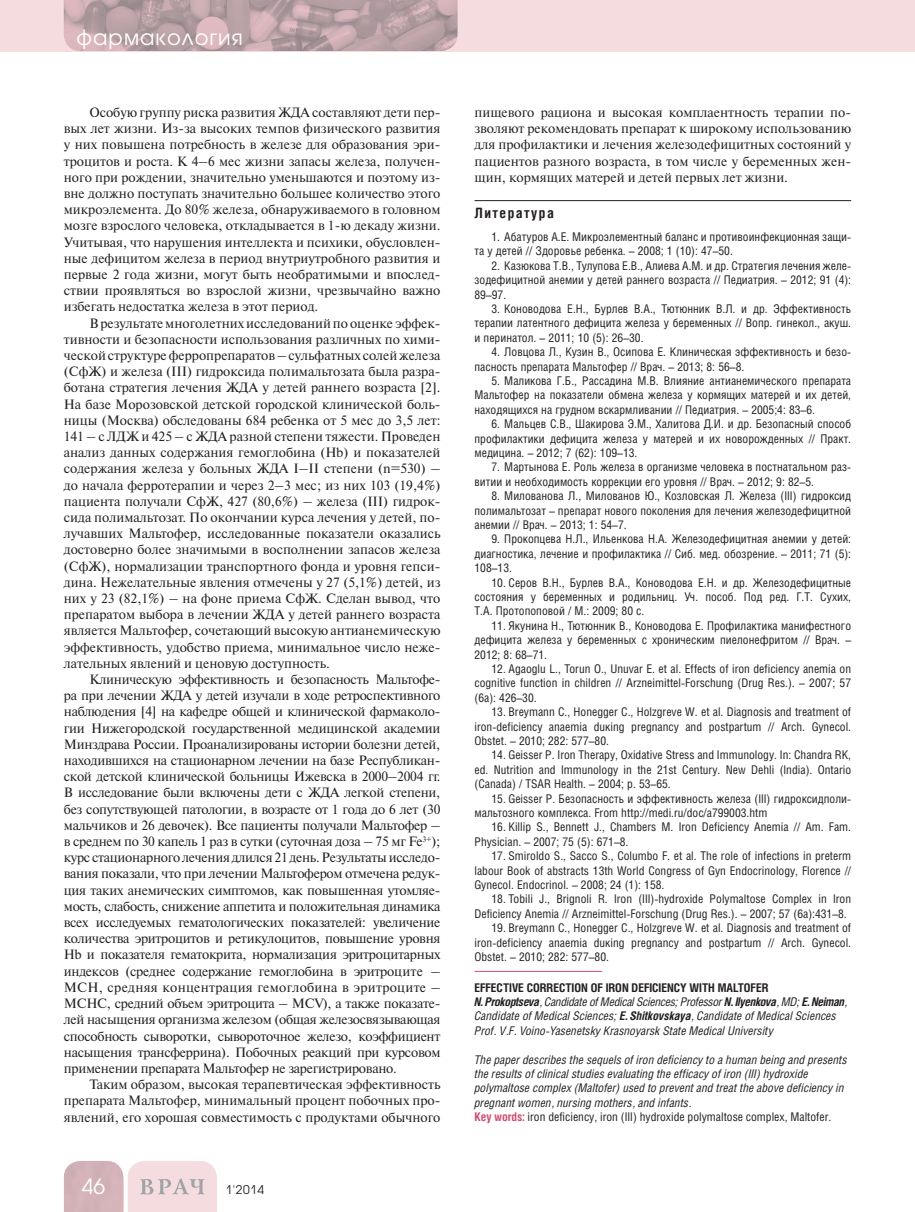
<style>
.page{position:relative;width:915px;height:1212px;background:#fff}
.page>*{position:absolute;margin:0;border:0;box-sizing:border-box;transform-origin:0 0}
.t1{font:21px "Avant Garde Gothic C";letter-spacing:.05em;color:#fff}
.t2{font:700 14.25px "Helios Cond";letter-spacing:.1em;color:#231f20}
.t3{font:13.5px/16.2px "Newton C";color:#231f20;text-align:justify}
.t4{font:12px/14.4px "Helios Cond";color:#231f20;text-align:justify}
.t5{font:italic 12px/14.4px "Helios Cond";color:#231f20}
.t6{font:12px "Avant Garde Gothic C";color:#231f20}
.s1{font-weight:700;font-style:normal}
.s2{font-weight:700}
.s3{font-weight:700;font-style:normal;color:#d04e72}
.s4{font-style:normal}
</style>
<div class="page">
<div style="left:0;top:0;width:914px;height:51px;background:#f5dddf"></div>
<svg style="left:64px;top:1161px;width:153px;height:51px;background:#e4cccf"></svg>
<img style="left:64px;top:0;width:393px;height:51px">
<hr style="left:474px;top:200px;width:376px;height:1px;background:#231f20">
<hr style="left:474px;top:971px;width:128px;height:1px;background:#d04e72">
<h1 class="t1" style="left:77px;top:27px;width:168px">фармакология</h1>
<p class="t3" style="left:64px;top:106px;width:378px;text-indent:26px">Особую группу риска развития ЖДА составляют дети пер&shy;вых лет жизни. Из-за высоких темпов физического развития у них повышена потребность в железе для образования эри&shy;троцитов и роста. К 4–6 мес жизни запасы железа, получен&shy;ного при рождении, значительно уменьшаются и поэтому из&shy;вне должно поступать значительно большее количество этого микроэлемента. До 80% железа, обнаруживаемого в головном мозге взрослого человека, откладывается в 1-ю декаду жизни.<br>Учитывая, что нарушения интеллекта и психики, обусловлен&shy;ные дефицитом железа в период внутриутробного развития и первые 2 года жизни, могут быть необратимыми и впослед&shy;ствии проявляться во взрослой жизни, чрезвычайно важно избегать недостатка железа в этот период.</p>
<p class="t3" style="left:64px;top:316px;width:378px;text-indent:26px">В результате многолетних исследований по оценке эффек&shy;тивности и безопасности использования различных по хими&shy;ческой структуре ферропрепаратов – сульфатных солей железа (СфЖ) и железа (III) гидроксида полимальтозата была разра&shy;ботана стратегия лечения ЖДА у детей раннего возраста [2].<br>На базе Морозовской детской городской клинической боль&shy;ницы (Москва) обследованы 684 ребенка от 5 мес до 3,5 лет:<br>141 – с ЛДЖ и 425 – с ЖДА разной степени тяжести. Проведен анализ данных содержания гемоглобина (Hb) и показателей содержания железа у больных ЖДА I–II степени (n=530) – до начала ферротерапии и через 2–3 мес; из них 103 (19,4%) пациента получали СфЖ, 427 (80,6%) – железа (III) гидрок&shy;сида полимальтозат. По окончании курса лечения у детей, по&shy;лучавших Мальтофер, исследованные показатели оказались достоверно более значимыми в восполнении запасов железа (СфЖ), нормализации транспортного фонда и уровня гепси&shy;дина. Нежелательные явления отмечены у 27 (5,1%) детей, из них у 23 (82,1%) – на фоне приема СфЖ. Сделан вывод, что препаратом выбора в лечении ЖДА у детей раннего возраста является Мальтофер, сочетающий высокую антианемическую эффективность, удобство приема, минимальное число неже&shy;лательных явлений и ценовую доступность.</p>
<p class="t3" style="left:64px;top:673px;width:378px;text-indent:26px">Клиническую эффективность и безопасность Мальтофе&shy;ра при лечении ЖДА у детей изучали в ходе ретроспективного наблюдения [4] на кафедре общей и клинической фармаколо&shy;гии Нижегородской государственной медицинской академии Минздрава России. Проанализированы истории болезни детей, находившихся на стационарном лечении на базе Республикан&shy;ской детской клинической больницы Ижевска в 2000–2004 гг.<br>В исследование были включены дети с ЖДА легкой степени, без сопутствующей патологии, в возрасте от 1 года до 6 лет (30 мальчиков и 26 девочек). Все пациенты получали Мальтофер – в среднем по 30 капель 1 раз в сутки (суточная доза – 75 мг Fe<sup>3+</sup>); курс стационарного лечения длился 21 день. Результаты исследо&shy;вания показали, что при лечении Мальтофером отмечена редук&shy;ция таких анемических симптомов, как повышенная утомляе&shy;мость, слабость, снижение аппетита и положительная динамика всех исследуемых гематологических показателей: увеличение количества эритроцитов и ретикулоцитов, повышение уровня Нb и показателя гематокрита, нормализация эритроцитарных индексов (среднее содержание гемоглобина в эритроците – МСН, средняя концентрация гемоглобина в эритроците – МСНС, средний объем эритроцита – МСV), а также показате&shy;лей насыщения организма железом (общая железосвязывающая способность сыворотки, сывороточное железо, коэффициент насыщения трансферрина). Побочных реакций при курсовом применении препарата Мальтофер не зарегистрировано.</p>
<p class="t3" style="left:64px;top:1078px;width:378px;text-indent:26px">Таким образом, высокая терапевтическая эффективность препарата Мальтофер, минимальный процент побочных про&shy;явлений, его хорошая совместимость с продуктами обычного</p>
<h1 class="t1" style="left:82px;top:1177px;width:25px">46</h1>
<p class="t6" style="left:225px;top:1184px;width:40px">1'2014</p>
<p class="t3" style="left:474px;top:106px;width:378px">пищевого рациона и высокая комплаентность терапии по&shy;зволяют рекомендовать препарат к широкому использованию для профилактики и лечения железодефицитных состояний у пациентов разного возраста, в том числе у беременных жен&shy;щин, кормящих матерей и детей первых лет жизни.</p>
<p class="t2" style="left:474px;top:207px;width:81px">Литература</p>
<p class="t4" style="left:474px;top:231px;width:378px;text-indent:17px">1. Абатуров А.Е. Микроэлементный баланс и противоинфекционная защи&shy;та у детей // Здоровье ребенка. – 2008; 1 (10): 47–50.</p>
<p class="t4" style="left:474px;top:259px;width:378px;text-indent:17px">2. Казюкова Т.В., Тулупова Е.В., Алиева А.М. и др. Стратегия лечения желе&shy;зодефицитной анемии у детей раннего возраста // Педиатрия. – 2012; 91 (4):<br>89–97.</p>
<p class="t4" style="left:474px;top:303px;width:378px;text-indent:17px">3. Коноводова Е.Н., Бурлев В.А., Тютюнник В.Л. и др. Эффективность терапии латентного дефицита железа у беременных // Вопр. гинекол., акуш. и перинатол. – 2011; 10 (5): 26–30.</p>
<p class="t4" style="left:474px;top:346px;width:378px;text-indent:17px">4. Ловцова Л., Кузин В., Осипова Е. Клиническая эффективность и безо&shy;пасность препарата Мальтофер // Врач. – 2013; 8: 56–8.</p>
<p class="t4" style="left:474px;top:375px;width:378px;text-indent:17px">5. Маликова Г.Б., Рассадина М.В. Влияние антианемического препарата Мальтофер на показатели обмена железа у кормящих матерей и их детей, находящихся на грудном вскармливании // Педиатрия. – 2005;4: 83–6.</p>
<p class="t4" style="left:474px;top:418px;width:378px;text-indent:17px">6. Мальцев С.В., Шакирова Э.М., Халитова Д.И. и др. Безопасный способ профилактики дефицита железа у матерей и их новорожденных // Практ. медицина. – 2012; 7 (62): 109–13.</p>
<p class="t4" style="left:474px;top:461px;width:378px;text-indent:17px">7. Мартынова Е. Роль железа в организме человека в постнатальном раз&shy;витии и необходимость коррекции его уровня // Врач. – 2012; 9: 82–5.</p>
<p class="t4" style="left:474px;top:490px;width:378px;text-indent:17px">8. Милованова Л., Милованов Ю., Козловская Л. Железа (III) гидроксид полимальтозат – препарат нового поколения для лечения железодефицитной анемии // Врач. – 2013; 1: 54–7.</p>
<p class="t4" style="left:474px;top:533px;width:378px;text-indent:17px">9. Прокопцева Н.Л., Ильенкова Н.А. Железодефицитная анемии у детей: диагностика, лечение и профилактика // Сиб. мед. обозрение. – 2011; 71 (5):<br>108–13.</p>
<p class="t4" style="left:474px;top:576px;width:378px;text-indent:17px">10. Серов В.Н., Бурлев В.А., Коноводова Е.Н. и др. Железодефицитные состояния у беременных и родильниц. Уч. пособ. Под ред. Г.Т. Сухих, Т.А. Протопоповой / М.: 2009; 80 с.</p>
<p class="t4" style="left:474px;top:619px;width:378px;text-indent:17px">11. Якунина Н., Тютюнник В., Коноводова Е. Профилактика манифестного дефицита железа у беременных с хроническим пиелонефритом // Врач. – 2012; 8: 68–71.</p>
<p class="t4" style="left:474px;top:663px;width:378px;text-indent:17px">12. Agaoglu L., Torun O., Unuvar E. et al. Effects of iron deficiency anemia on cognitive function in children // Arzneimittel-Forschung (Drug Res.). – 2007; 57 (6a): 426–30.</p>
<p class="t4" style="left:474px;top:706px;width:378px;text-indent:17px">13. Breymann C., Honegger C., Holzgreve W. et al. Diagnosis and treatment of iron-deficiency anaemia duкing pregnancy and postpartum // Arch. Gynecol.<br>Obstet. – 2010; 282: 577–80.</p>
<p class="t4" style="left:474px;top:749px;width:378px;text-indent:17px">14. Geisser P. Iron Therapy, Oxidative Stress and Immunology. In: Chandra RK, ed. Nutrition and Immunology in the 21st Century. New Dehli (India). Ontario (Canada) / TSAR Health. – 2004; р. 53–65.</p>
<p class="t4" style="left:474px;top:792px;width:378px;text-indent:17px">15. Geisser Р. Безопасность и эффективность железа (III) гидроксидполи&shy;мальтозного комплекса. From http://medi.ru/doc/a799003.htm</p>
<p class="t4" style="left:474px;top:821px;width:378px;text-indent:17px">16. Killip S., Bennett J., Chambers M. Iron Deficiency Anemia // Am. Fam.<br>Physician. – 2007; 75 (5): 671–8.</p>
<p class="t4" style="left:474px;top:850px;width:378px;text-indent:17px">17. Smiroldo S., Sacco S., Columbo F. et al. The role of infections in preterm labour Book of abstracts 13th World Congress of Gyn Endocrinology, Florence // Gynecol. Endocrinol. – 2008; 24 (1): 158.</p>
<p class="t4" style="left:474px;top:893px;width:378px;text-indent:17px">18. Tobili J., Brignoli R. Iron (III)-hydroxide Polymaltose Complex in Iron<br>Deficiency Anemia // Arzneimittel-Forschung (Drug Res.). – 2007; 57 (6a):431–8.</p>
<p class="t4" style="left:474px;top:922px;width:378px;text-indent:17px">19. Breymann C., Honegger C., Holzgreve W. et al. Diagnosis and treatment of iron-deficiency anaemia duкing pregnancy and postpartum // Arch. Gynecol.<br>Obstet. – 2010; 282: 577–80.</p>
<p class="t5" style="left:474px;top:981px;width:374px"><span class="s1">EFFECTIVE CORRECTION OF IRON DEFICIENCY WITH MALTOFER<br></span><span class="s2">N. Prokoptseva</span>, Candidate of Medical Sciences; Professor <span class="s2">N. Ilyenkova</span>, MD; <span class="s2">E. Neiman</span>, Candidate of Medical Sciences; <span class="s2">E. Shitkovskaya</span>, Candidate of Medical Sciences Prof. V.F. Voino-Yasenetsky Krasnoyarsk State Medical University</p>
<p class="t5" style="left:474px;top:1053px;width:374px">The paper describes the sequels of iron deficiency to a human being and presents the results of clinical studies evaluating the efficacy of iron (III) hydroxide polymaltose complex (Maltofer) used to prevent and treat the above deficiency in pregnant women, nursing mothers, and infants.<br><span class="s3">Key words:</span> <span class="s4">iron deficiency, iron (III) hydroxide polymaltose complex, Maltofer.</span></p>
</div>
